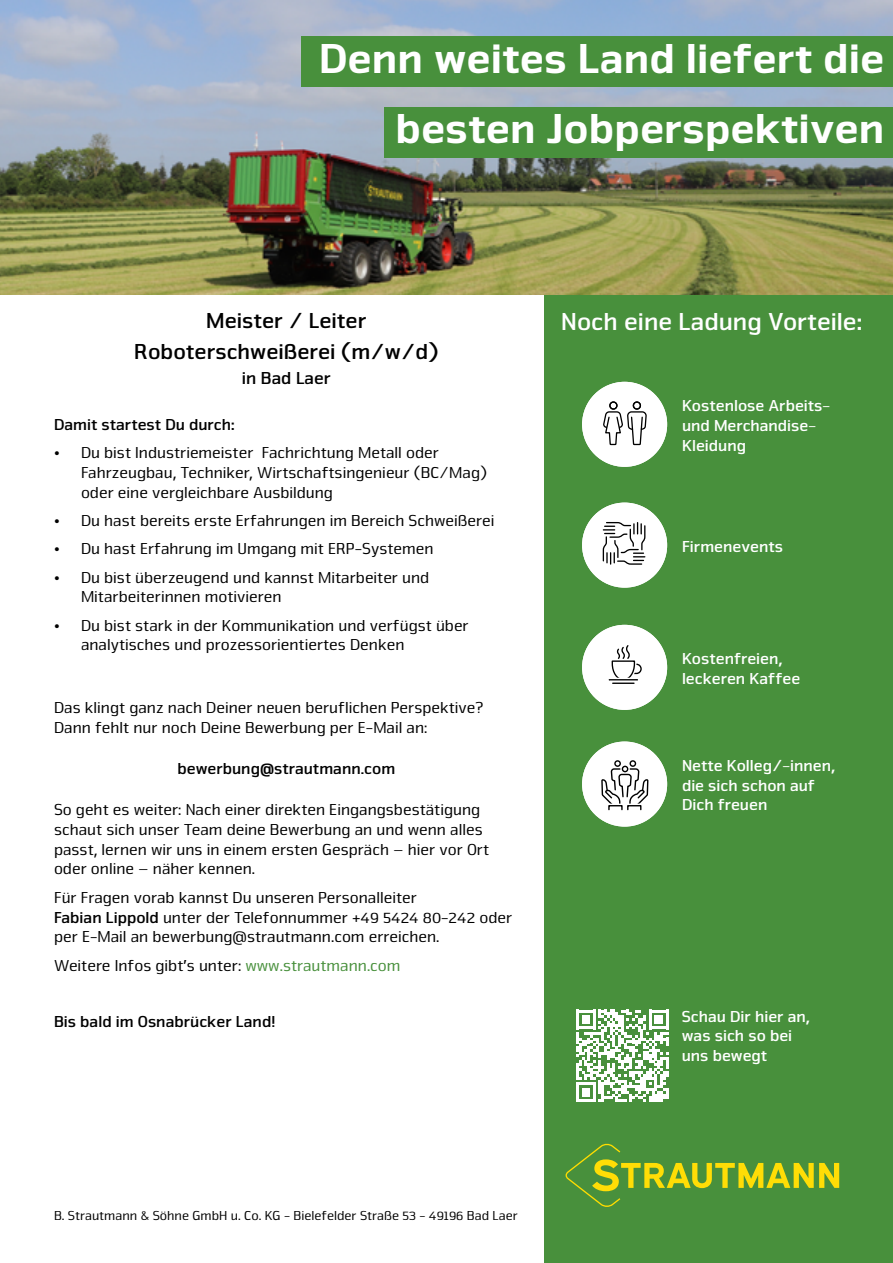
<style>
.page{position:relative;width:893px;height:1263px;background:#fff}
.page>*{position:absolute;margin:0;border:0;box-sizing:border-box;transform-origin:0 0}
.t1{font:900 43.5px/70.5px "Nuri Pro";color:#fff;text-align:right}
.t2{font:700 25.5px "Nuri Pro";color:#fff}
.t3{font:700 22.5px "Nuri Pro";color:#000}
.t4{font:700 18px "Nuri Pro";color:#000}
.t5{font:16.5px/19.8px "Nuri Pro";color:#000}
.t6{font:700 16.5px/19.8px "Nuri Pro";color:#fff}
.t7{font:700 16.5px "Nuri Pro";color:#000}
.t8{font:13.5px "Nuri Pro";color:#000}
.s1{font-weight:700}
.s2{color:#48903c}
</style>
<div class="page">
<div style="left:544px;top:268px;width:349px;height:995px;background:#48903c"></div>
<img style="left:0;top:0;width:893px;height:294px">
<div style="left:385px;top:107px;width:508px;height:51px;background:#48903c"></div>
<div style="left:302px;top:36px;width:591px;height:51px;background:#48903c"></div>
<svg style="left:576px;top:1010px;width:92px;height:92px"></svg>
<div style="left:582px;top:382px;width:85px;height:85px;background:#fff;border-radius:43px"></div>
<svg style="left:582px;top:416px;width:4px;height:26px"></svg>
<svg style="left:603px;top:401px;width:44px;height:66px"></svg>
<div style="left:633px;top:401px;width:8px;height:9px;border:1px solid #000;border-radius:50%"></div>
<div style="left:609px;top:401px;width:8px;height:9px;border:1px solid #000;border-radius:50%"></div>
<div style="left:582px;top:503px;width:85px;height:85px;background:#fff;border-radius:43px"></div>
<svg style="left:602px;top:522px;width:44px;height:43px"></svg>
<div style="left:582px;top:625px;width:85px;height:85px;background:#fff;border-radius:43px"></div>
<svg style="left:608px;top:645px;width:34px;height:39px"></svg>
<svg style="left:664px;top:651px;width:3px;height:32px"></svg>
<div style="left:582px;top:741px;width:85px;height:85px;background:#fff;border-radius:43px"></div>
<svg style="left:601px;top:741px;width:48px;height:85px"></svg>
<svg style="left:566px;top:1143px;width:273px;height:64px"></svg>
<p class="t1" style="left:319px;top:23px;width:567px">Denn weites Land liefert die besten Jobperspektiven</p>
<p class="t3" style="left:206px;top:307px;width:162px">Meister / Leiter</p>
<p class="t3" style="left:134px;top:338px;width:306px">Roboterschweißerei (m/w/d)</p>
<p class="t4" style="left:242px;top:368px;width:90px">in Bad Laer</p>
<p class="t7" style="left:54px;top:414px;width:182px">Damit startest Du durch:</p>
<p class="t5" style="left:81px;top:443px;width:408px;text-indent:-27px">• Du bist Industriemeister Fachrichtung Metall oder<br>Fahrzeugbau, Techniker, Wirtschaftsingenieur (BC/Mag) oder eine vergleichbare Ausbildung</p>
<p class="t5" style="left:54px;top:511px;width:442px">• Du hast bereits erste Erfahrungen im Bereich Schweißerei</p>
<p class="t5" style="left:54px;top:539px;width:381px">• Du hast Erfahrung im Umgang mit ERP-Systemen</p>
<p class="t5" style="left:81px;top:567px;width:350px;text-indent:-27px">• Du bist überzeugend und kannst Mitarbeiter und<br>Mitarbeiterinnen motivieren</p>
<p class="t5" style="left:81px;top:616px;width:389px;text-indent:-27px">• Du bist stark in der Kommunikation und verfügst über analytisches und prozessorientiertes Denken</p>
<p class="t5" style="left:54px;top:698px;width:431px">Das klingt ganz nach Deiner neuen beruflichen Perspektive?</p>
<p class="t5" style="left:54px;top:718px;width:375px">Dann fehlt nur noch Deine Bewerbung per E-Mail an:</p>
<p class="t7" style="left:177px;top:759px;width:219px">bewerbung@strautmann.com</p>
<p class="t5" style="left:54px;top:800px;width:437px">So geht es weiter: Nach einer direkten Eingangsbestätigung schaut sich unser Team deine Bewerbung an und wenn alles passt, lernen wir uns in einem ersten Gespräch – hier vor Ort oder online – näher kennen.</p>
<p class="t5" style="left:54px;top:888px;width:364px">Für Fragen vorab kannst Du unseren Personalleiter</p>
<p class="t5" style="left:54px;top:907px;width:460px"><span class="s1">Fabian Lippold</span> unter der Telefonnummer +49 5424 80-242 oder per E-Mail an bewerbung@strautmann.com erreichen.</p>
<p class="t5" style="left:54px;top:955px;width:348px">Weitere Infos gibt’s unter: <span class="s2">www.strautmann.com</span></p>
<p class="t7" style="left:54px;top:1012px;width:223px">Bis bald im Osnabrücker Land!</p>
<p class="t2" style="left:561px;top:307px;width:302px">Noch eine Ladung Vorteile:</p>
<p class="t6" style="left:682px;top:396px;width:150px">Kostenlose Arbeits&shy;und Merchandise-<br>Kleidung</p>
<p class="t6" style="left:682px;top:536px;width:102px">Firmenevents</p>
<p class="t6" style="left:682px;top:648px;width:102px">Kostenfreien,</p>
<p class="t6" style="left:682px;top:668px;width:120px">leckeren Kaffee</p>
<p class="t6" style="left:682px;top:755px;width:155px">Nette Kolleg/-innen, die sich schon auf<br>Dich freuen</p>
<p class="t6" style="left:682px;top:1006px;width:130px">Schau Dir hier an,</p>
<p class="t6" style="left:682px;top:1026px;width:112px">was sich so bei</p>
<p class="t6" style="left:682px;top:1046px;width:87px">uns bewegt</p>
<p class="t8" style="left:54px;top:1207px;width:465px">B. Strautmann &amp; Söhne GmbH u. Co. KG - Bielefelder Straße 53 - 49196 Bad Laer</p>
</div>
